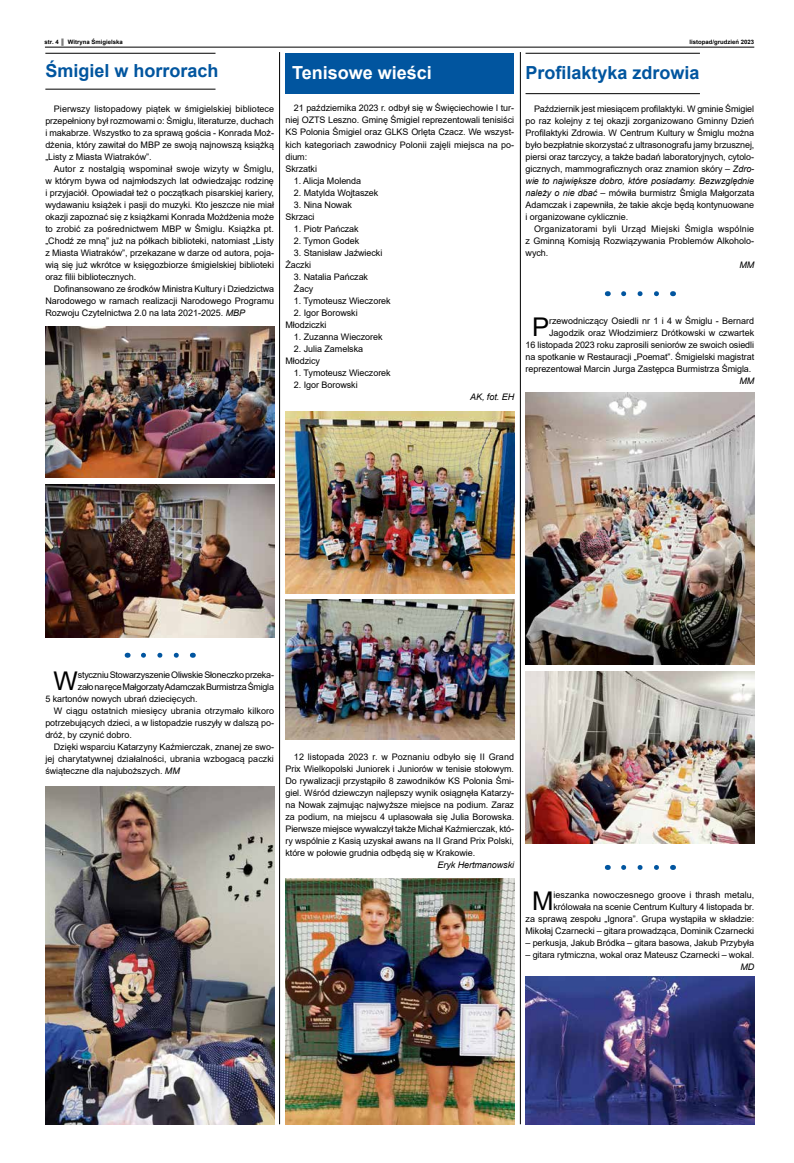
<style>
.page{position:relative;width:794px;height:1163px;background:#fff}
.page>*{position:absolute;margin:0;border:0;box-sizing:border-box;transform-origin:0 0}
.t1{font:25.8px "Arial";color:#000}
.t2{font:700 18px "Arial";color:#01559f}
.t3{font:700 18px "Arial";color:#fff}
.t4{font:9px/12px "Arial";letter-spacing:-.005em;color:#000;text-align:justify}
.t5{font:9px "Arial";letter-spacing:-.025em;color:#000}
.t6{font:italic 9px "Arial";letter-spacing:-.005em;color:#000}
.t7{font:700 6px "Arial";color:#000}
.s1{font-style:italic}
</style>
<div class="page">
<hr style="left:45px;top:47px;width:709px;height:1px;background:#000">
<hr style="left:45px;top:53px;width:170px;height:1px;background:#000">
<hr style="left:45px;top:89px;width:170px;height:1px;background:#000">
<img style="left:45px;top:485px;width:229px;height:152px">
<img style="left:45px;top:327px;width:229px;height:150px">
<div style="left:285px;top:53px;width:229px;height:41px;background:#01559f"></div>
<img style="left:285px;top:878px;width:229px;height:246px">
<img style="left:285px;top:599px;width:229px;height:140px">
<img style="left:285px;top:411px;width:229px;height:182px">
<svg style="left:143px;top:652px;width:36px;height:5px"></svg>
<img style="left:45px;top:786px;width:229px;height:338px">
<hr style="left:525px;top:53px;width:175px;height:1px;background:#000">
<hr style="left:525px;top:93px;width:175px;height:1px;background:#000">
<svg style="left:623px;top:291px;width:36px;height:5px"></svg>
<img style="left:525px;top:393px;width:229px;height:271px">
<img style="left:525px;top:671px;width:229px;height:172px">
<svg style="left:623px;top:865px;width:36px;height:4px"></svg>
<img style="left:525px;top:976px;width:229px;height:148px">
<hr style="left:279px;top:52px;width:1px;height:1072px;background:#000">
<hr style="left:520px;top:52px;width:1px;height:1072px;background:#000">
<p class="t7" style="left:45px;top:38px;width:80px">str. 4 ║ Witryna Śmigielska</p>
<p class="t7" style="left:689px;top:38px;width:66px">listopad/grudzień 2023</p>
<h2 class="t2" style="left:45px;top:58px;width:175px">Śmigiel w horrorach</h2>
<p class="t4" style="left:45px;top:102px;width:230px;text-indent:9px">Pierwszy listopadowy piątek w śmigielskiej bibliotece przepełniony był rozmowami o: Śmiglu, literaturze, duchach i makabrze. Wszystko to za sprawą gościa - Konrada Moż&shy;dżenia, który zawitał do MBP ze swoją najnowszą książką „Listy z Miasta Wiatraków”.</p>
<p class="t4" style="left:45px;top:162px;width:230px;text-indent:9px">Autor z nostalgią wspominał swoje wizyty w Śmiglu, w którym bywa od najmłodszych lat odwiedzając rodzinę i przyjaciół. Opowiadał też o początkach pisarskiej kariery, wydawaniu książek i pasji do muzyki. Kto jeszcze nie miał okazji zapoznać się z książkami Konrada Możdżenia może to zrobić za pośrednictwem MBP w Śmiglu. Książka pt. „Chodź ze mną” już na półkach biblioteki, natomiast „Listy z Miasta Wiatraków”, przekazane w darze od autora, poja&shy;wią się już wkrótce w księgozbiorze śmigielskiej biblioteki oraz filii bibliotecznych.</p>
<p class="t4" style="left:45px;top:282px;width:230px;text-indent:9px">Dofinansowano ze środków Ministra Kultury i Dziedzictwa Narodowego w ramach realizacji Narodowego Programu Rozwoju Czytelnictwa 2.0 na lata 2021-2025. <span class="s1">MBP</span></p>
<h2 class="t2" style="left:525px;top:60px;width:176px">Profilaktyka zdrowia</h2>
<h2 class="t3" style="left:292px;top:60px;width:141px">Tenisowe wieści</h2>
<p class="t4" style="left:285px;top:102px;width:230px;text-align:left;text-indent:9px">21 października 2023 r. odbył się w Święciechowie I tur&shy;niej OZTS Leszno. Gminę Śmigiel reprezentowali tenisiści KS Polonia Śmigiel oraz GLKS Orlęta Czacz. We wszyst&shy;kich kategoriach zawodnicy Polonii zajęli miejsca na po&shy;dium:<br>Skrzatki</p>
<p class="t4" style="left:294px;top:174px;width:69px">1. Alicja Molenda</p>
<p class="t4" style="left:294px;top:186px;width:86px">2. Matylda Wojtaszek</p>
<p class="t4" style="left:285px;top:198px;width:68px;text-indent:9px">3. Nina Nowak<br>Skrzaci</p>
<p class="t4" style="left:294px;top:222px;width:66px">1. Piotr Pańczak</p>
<p class="t4" style="left:294px;top:234px;width:67px">2. Tymon Godek</p>
<p class="t4" style="left:285px;top:246px;width:98px;text-indent:9px">3. Stanisław Jaźwiecki<br>Żaczki</p>
<p class="t4" style="left:294px;top:270px;width:76px">3. Natalia Pańczak<br>Żacy</p>
<p class="t4" style="left:294px;top:294px;width:98px">1. Tymoteusz Wieczorek</p>
<p class="t4" style="left:285px;top:306px;width:74px;text-indent:9px">2. Igor Borowski<br>Młodziczki</p>
<p class="t4" style="left:294px;top:330px;width:90px">1. Zuzanna Wieczorek</p>
<p class="t4" style="left:285px;top:342px;width:79px;text-indent:9px">2. Julia Zamelska<br>Młodzicy</p>
<p class="t4" style="left:294px;top:366px;width:98px">1. Tymoteusz Wieczorek</p>
<p class="t4" style="left:294px;top:378px;width:65px">2. Igor Borowski</p>
<p class="t6" style="left:470px;top:390px;width:45px">AK, fot. EH</p>
<p class="t4" style="left:525px;top:102px;width:230px;text-indent:9px">Październik jest miesiącem profilaktyki. W gminie Śmigiel po raz kolejny z tej okazji zorganizowano Gminny Dzień Profilaktyki Zdrowia. W Centrum Kultury w Śmiglu można było bezpłatnie skorzystać z ultrasonografu jamy brzusznej, piersi oraz tarczycy, a także badań laboratoryjnych, cytolo&shy;gicznych, mammograficznych oraz znamion skóry – <span class="s1">Zdro&shy;wie to największe dobro, które posiadamy. Bezwzględnie należy o nie dbać</span> – mówiła burmistrz Śmigla Małgorzata Adamczak i zapewniła, że takie akcje będą kontynuowane i organizowane cyklicznie.</p>
<p class="t4" style="left:525px;top:222px;width:230px;text-indent:9px">Organizatorami byli Urząd Miejski Śmigla wspólnie z Gminną Komisją Rozwiązywania Problemów Alkoholo&shy;wych.</p>
<p class="t6" style="left:739px;top:258px;width:16px">MM</p>
<h1 class="t1" style="left:532px;top:308px;width:19px">P</h1>
<p class="t4" style="left:549px;top:314px;width:207px">rzewodniczący Osiedli nr 1 i 4 w Śmiglu - Bernard</p>
<p class="t4" style="left:549px;top:326px;width:207px">Jagodzik oraz Włodzimierz Drótkowski w czwartek</p>
<p class="t4" style="left:525px;top:338px;width:230px">16 listopada 2023 roku zaprosili seniorów ze swoich osiedli</p>
<p class="t4" style="left:525px;top:350px;width:230px">na spotkanie w Restauracji „Poemat”. Śmigielski magistrat</p>
<p class="t4" style="left:525px;top:362px;width:227px">reprezentował Marcin Jurga Zastępca Burmistrza Śmigla.</p>
<p class="t6" style="left:739px;top:374px;width:16px">MM</p>
<h1 class="t1" style="left:54px;top:663px;width:26px">W</h1>
<p class="t5" style="left:78px;top:668px;width:198px">styczniu Stowarzyszenie Oliwskie Słoneczko przeka-</p>
<p class="t5" style="left:78px;top:680px;width:198px">zało na ręce Małgorzaty Adamczak Burmistrza Śmigla</p>
<p class="t4" style="left:45px;top:692px;width:154px">5 kartonów nowych ubrań dziecięcych.</p>
<p class="t4" style="left:54px;top:704px;width:222px">W ciągu ostatnich miesięcy ubrania otrzymało kilkoro</p>
<p class="t4" style="left:45px;top:716px;width:230px">potrzebujących dzieci, a w listopadzie ruszyły w dalszą po-</p>
<p class="t4" style="left:45px;top:728px;width:88px">dróż, by czynić dobro.</p>
<p class="t4" style="left:54px;top:740px;width:222px">Dzięki wsparciu Katarzyny Kaźmierczak, znanej ze swo-</p>
<p class="t4" style="left:45px;top:752px;width:230px">jej charytatywnej działalności, ubrania wzbogacą paczki</p>
<p class="t4" style="left:45px;top:764px;width:136px">świąteczne dla najuboższych. <span class="s1">MM</span></p>
<p class="t4" style="left:285px;top:750px;width:230px;text-indent:9px">12 listopada 2023 r. w Poznaniu odbyło się II Grand Prix Wielkopolski Juniorek i Juniorów w tenisie stołowym.<br>Do rywalizacji przystąpiło 8 zawodników KS Polonia Śmi&shy;giel. Wśród dziewczyn najlepszy wynik osiągnęła Katarzy&shy;na Nowak zajmując najwyższe miejsce na podium. Zaraz za podium, na miejscu 4 uplasowała się Julia Borowska.<br>Pierwsze miejsce wywalczył także Michał Kaźmierczak, któ&shy;ry wspólnie z Kasią uzyskał awans na II Grand Prix Polski, które w połowie grudnia odbędą się w Krakowie.</p>
<p class="t6" style="left:437px;top:858px;width:78px">Eryk Hertmanowski</p>
<p class="t4" style="left:525px;top:888px;width:230px;text-align:right">ieszanka nowoczesnego groove i thrash metalu, królowała na scenie Centrum Kultury 4 listopada br.<br>za sprawą zespołu „Ignora”. Grupa wystąpiła w składzie:<br>Mikołaj Czarnecki – gitara prowadząca, Dominik Czarnecki</p>
<p class="t4" style="left:525px;top:936px;width:230px">– perkusja, Jakub Bródka – gitara basowa, Jakub Przybyła</p>
<p class="t4" style="left:525px;top:948px;width:230px">– gitara rytmiczna, wokal oraz Mateusz Czarnecki – wokal.</p>
<p class="t6" style="left:740px;top:961px;width:15px">MD</p>
<h1 class="t1" style="left:532px;top:883px;width:23px">M</h1>
</div>
